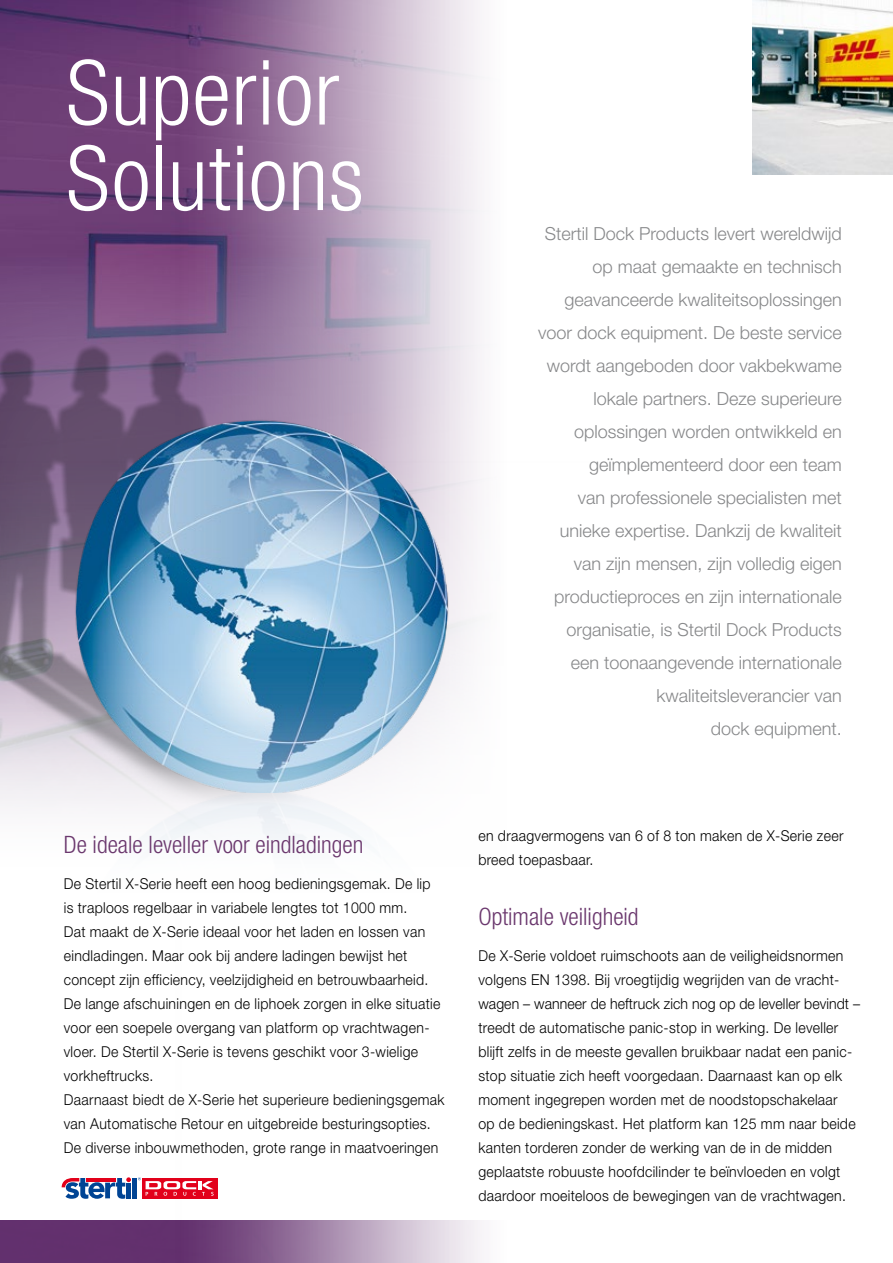
<style>
.page{position:relative;width:893px;height:1263px;background:#fff}
.page>*{position:absolute;margin:0;border:0;box-sizing:border-box;transform-origin:0 0}
.t1{font:300 condensed 90px/85.5px "Helvetica Neue LT Std";letter-spacing:.01em;color:#fff}
.t2{font:300 condensed 24px "Helvetica Neue LT Std";color:#6b386e}
.t3{font:300 18px/33px "Helvetica Neue LT Std";color:#87888a;text-align:right}
.t4{font:300 15px/24px "Helvetica Neue LT Std";letter-spacing:.02em;color:#000;scale:.94 1}
</style>
<div class="page">
<div style="left:0;top:1220px;width:164px;height:43px;background:#63306e"></div>
<img style="left:0;top:0;width:164px;height:251px">
<img style="left:164px;top:0;width:320px;height:1263px">
<svg style="left:0;top:251px;width:367px;height:57px;background:#855d8c"></svg>
<img style="left:388px;top:335px;width:96px;height:78px">
<img style="left:0;top:308px;width:388px;height:177px">
<img style="left:67px;top:413px;width:417px;height:72px">
<img style="left:0;top:485px;width:484px;height:429px">
<img style="left:753px;top:0;width:140px;height:174px">
<div style="left:132px;top:1178px;width:5px;height:20px;background:#004494"></div>
<svg style="left:62px;top:1177px;width:69px;height:22px"></svg>
<div style="left:142px;top:1178px;width:75px;height:20px;background:#e2001a"></div>
<svg style="left:138px;top:1177px;width:76px;height:19px"></svg>
<h1 class="t1" style="left:66px;top:49px;width:299px">Superior<br>Solutions</h1>
<p class="t3" style="left:538px;top:217px;width:305px">Stertil Dock Products levert wereldwijd op maat gemaakte en technisch geavanceerde kwaliteitsoplossingen voor dock equipment. De beste service wordt aangeboden door vakbekwame lokale partners. Deze superieure oplossingen worden ontwikkeld en geïmplementeerd door een team<br>van professionele specialisten met unieke expertise. Dankzij de kwaliteit van zijn mensen, zijn volledig eigen productieproces en zijn internationale organisatie, is Stertil Dock Products een toonaangevende internationale kwaliteitsleverancier van<br>dock equipment.</p>
<h2 class="t2" style="left:64px;top:831px;width:301px">De ideale leveller voor eindladingen</h2>
<p class="t4" style="left:64px;top:871px;width:407px">De Stertil X-Serie heeft een hoog bedieningsgemak. De lip<br>is traploos regelbaar in variabele lengtes tot 1000 mm.<br>Dat maakt de X-Serie ideaal voor het laden en lossen van eindladingen. Maar ook bij andere ladingen bewijst het concept zijn efficiency, veelzijdigheid en betrouwbaarheid.<br>De lange afschuiningen en de liphoek zorgen in elke situatie voor een soepele overgang van platform op vrachtwagen&shy;vloer. De Stertil X-Serie is tevens geschikt voor 3-wielige vorkheftrucks.<br>Daarnaast biedt de X-Serie het superieure bedieningsgemak van Automatische Retour en uitgebreide besturingsopties.<br>De diverse inbouwmethoden, grote range in maatvoeringen</p>
<p class="t4" style="left:478px;top:823px;width:390px">en draagvermogens van 6 of 8 ton maken de X-Serie zeer breed toepasbaar.</p>
<h2 class="t2" style="left:478px;top:903px;width:162px">Optimale veiligheid</h2>
<p class="t4" style="left:478px;top:943px;width:408px">De X-Serie voldoet ruimschoots aan de veiligheidsnormen volgens EN 1398. Bij vroegtijdig wegrijden van de vracht&shy;wagen – wanneer de heftruck zich nog op de leveller bevindt – treedt de automatische panic-stop in werking. De leveller blijft zelfs in de meeste gevallen bruikbaar nadat een panic&shy;stop situatie zich heeft voorgedaan. Daarnaast kan op elk moment ingegrepen worden met de noodstopschakelaar<br>op de bedieningskast. Het platform kan 125 mm naar beide kanten torderen zonder de werking van de in de midden geplaatste robuuste hoofdcilinder te beïnvloeden en volgt daardoor moeiteloos de bewegingen van de vrachtwagen.</p>
</div>
